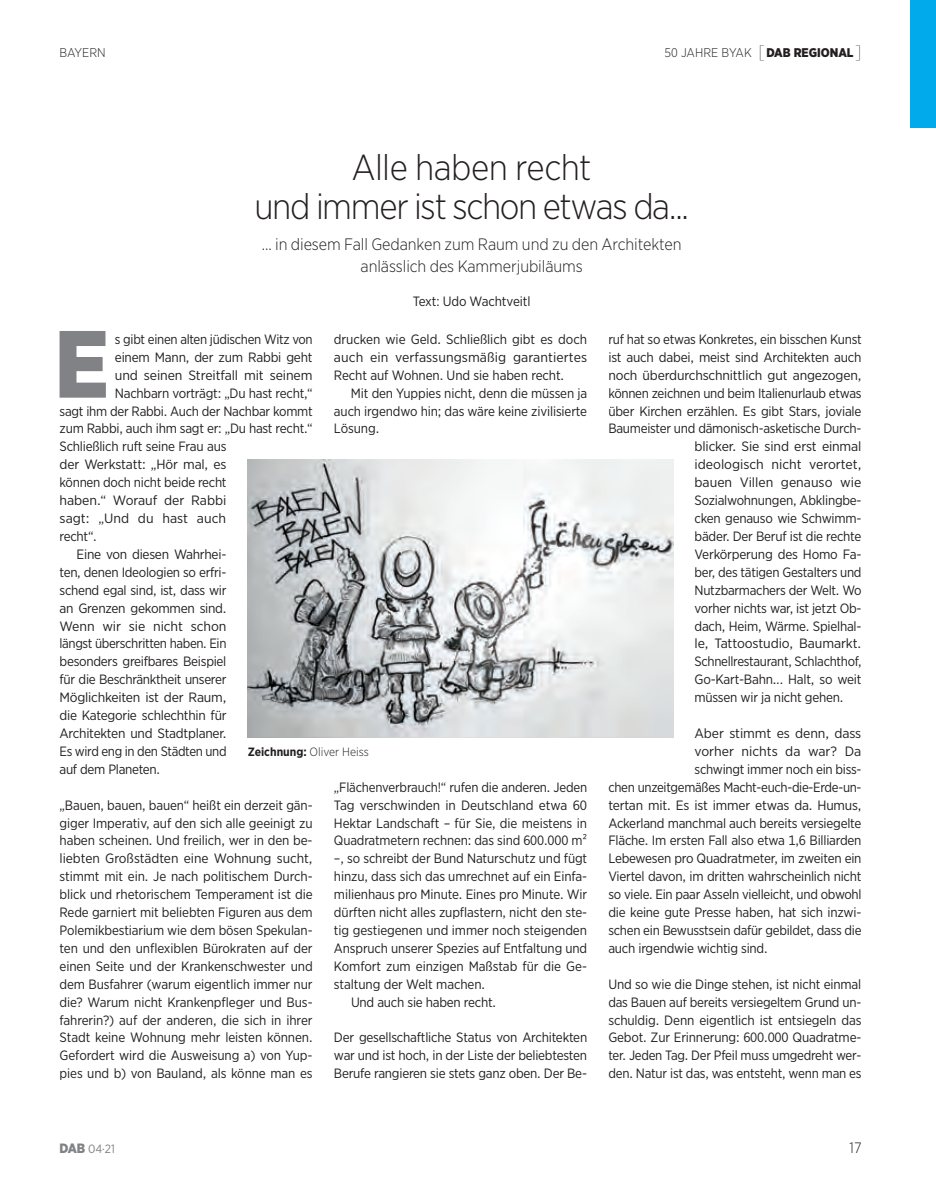
<style>
.page{position:relative;width:936px;height:1191px;background:#fff}
.page>*{position:absolute;margin:0;border:0;box-sizing:border-box;transform-origin:0 0}
.t1{font:900 95.25px "Gotham Narrow";color:#808285}
.t2{font:300 36px/39px "Gotham Narrow";letter-spacing:-.035em;color:#231f20;text-align:center}
.t3{font:300 16.5px/22.2px "Gotham Narrow";letter-spacing:-.005em;color:#231f20;text-align:center}
.t4{font:300 15px "Gotham Narrow";color:#231f20}
.t5{font:13.5px/17.9px "Gotham Narrow";letter-spacing:-.02em;color:#231f20;text-align:justify}
.t6{font:13.5px "Gotham Narrow";letter-spacing:-.02em;color:#231f20;scale:1.05 1}
.t7{font:13.5px "Gotham Narrow";letter-spacing:-.02em;color:#231f20;scale:1.04 1}
.t8{font:13.5px "Gotham Narrow";color:#231f20;scale:1.05 1}
.t9{font:13.5px "Gotham Narrow";letter-spacing:.005em;color:#231f20;scale:1.05 1}
.t10{font:300 12.6px "Gotham Narrow";color:#231f20}
.t11{font:300 12px "Gotham Narrow";color:#231f20}
.t12{font:12px "Gotham Narrow";color:#808285}
.s1{font-weight:100;font-size:18px}
.s2{font-weight:900}
.s3{font-weight:700}
.s4{font-weight:900;font-size:13.5px}
</style>
<div class="page">
<img style="left:248px;top:460px;width:425px;height:278px">
<div style="left:910px;top:0;width:25px;height:128px;background:#00aaeb"></div>
<p class="t10" style="left:60px;top:47px;width:48px">BAYERN</p>
<p class="t10" style="left:664px;top:47px;width:199px">50 JAHRE BYAK <span class="s1">[</span><span class="s2">DAB REGIONAL</span><span class="s1">]</span></p>
<h2 class="t2" style="left:254px;top:151px;width:436px">Alle haben recht<br>und immer ist schon etwas da...</h2>
<p class="t3" style="left:262px;top:234px;width:421px">... in diesem Fall Gedanken zum Raum und zu den Architekten anlässlich des Kammerjubiläums</p>
<p class="t5" style="left:413px;top:293px;width:119px">Text: Udo Wachtveitl</p>
<h1 class="t1" style="left:55px;top:309px;width:56px">E</h1>
<p class="t5" style="left:115px;top:331px;width:199px">s gibt einen alten jüdischen Witz von</p>
<p class="t5" style="left:334px;top:331px;width:254px">drucken wie Geld. Schließlich gibt es doch auch ein verfassungsmäßig garantiertes Recht auf Wohnen. Und sie haben recht.</p>
<p class="t5" style="left:334px;top:385px;width:255px;text-indent:17px">Mit den Yuppies nicht, denn die müssen ja auch irgendwo hin; das wäre keine zivilisierte Lösung.</p>
<p class="t5" style="left:115px;top:349px;width:199px">einem Mann, der zum Rabbi geht</p>
<p class="t6" style="left:115px;top:369px;width:190px">und seinen Streitfall mit seinem</p>
<p class="t5" style="left:115px;top:385px;width:199px">Nachbarn vorträgt: „Du hast recht,“</p>
<p class="t5" style="left:60px;top:403px;width:255px">sagt ihm der Rabbi. Auch der Nachbar kommt</p>
<p class="t5" style="left:60px;top:421px;width:254px">zum Rabbi, auch ihm sagt er: „Du hast recht.“</p>
<p class="t5" style="left:60px;top:439px;width:168px">Schließlich ruft seine Frau aus</p>
<p class="t7" style="left:60px;top:458px;width:162px">der Werkstatt: „Hör mal, es</p>
<p class="t5" style="left:60px;top:474px;width:168px">können doch nicht beide recht</p>
<p class="t6" style="left:60px;top:494px;width:160px">haben.“ Worauf der Rabbi</p>
<p class="t9" style="left:60px;top:512px;width:160px">sagt: „Und du hast auch</p>
<p class="t5" style="left:60px;top:528px;width:39px">recht“.</p>
<p class="t5" style="left:77px;top:546px;width:151px">Eine von diesen Wahrhei-</p>
<p class="t5" style="left:60px;top:564px;width:168px">ten, denen Ideologien so erfri-</p>
<p class="t5" style="left:60px;top:582px;width:168px">schend egal sind, ist, dass wir</p>
<p class="t5" style="left:60px;top:600px;width:168px">an Grenzen gekommen sind.</p>
<p class="t6" style="left:60px;top:619px;width:160px">Wenn wir sie nicht schon</p>
<p class="t5" style="left:60px;top:636px;width:168px">längst überschritten haben. Ein</p>
<p class="t5" style="left:60px;top:653px;width:168px">besonders greifbares Beispiel</p>
<p class="t5" style="left:60px;top:671px;width:168px">für die Beschränktheit unserer</p>
<p class="t7" style="left:60px;top:691px;width:162px">Möglichkeiten ist der Raum,</p>
<p class="t5" style="left:60px;top:707px;width:168px">die Kategorie schlechthin für</p>
<p class="t5" style="left:60px;top:725px;width:168px">Architekten und Stadtplaner.</p>
<p class="t5" style="left:60px;top:743px;width:168px">Es wird eng in den Städten und</p>
<p class="t5" style="left:60px;top:761px;width:102px">auf dem Planeten.</p>
<p class="t5" style="left:60px;top:797px;width:255px">„Bauen, bauen, bauen“ heißt ein derzeit gän&shy;giger Imperativ, auf den sich alle geeinigt zu haben scheinen. Und freilich, wer in den be&shy;liebten Großstädten eine Wohnung sucht, stimmt mit ein. Je nach politischem Durch&shy;blick und rhetorischem Temperament ist die Rede garniert mit beliebten Figuren aus dem Polemikbestiarium wie dem bösen Spekulan&shy;ten und den unflexiblen Bürokraten auf der einen Seite und der Krankenschwester und dem Busfahrer (warum eigentlich immer nur die? Warum nicht Krankenpfleger und Bus&shy;fahrerin?) auf der anderen, die sich in ihrer Stadt keine Wohnung mehr leisten können.<br>Gefordert wird die Ausweisung a) von Yup&shy;pies und b) von Bauland, als könne man es</p>
<p class="t11" style="left:248px;top:746px;width:123px"><span class="s3">Zeichnung:</span> Oliver Heiss</p>
<p class="t5" style="left:334px;top:779px;width:255px">„Flächenverbrauch!“ rufen die anderen. Jeden</p>
<p class="t5" style="left:334px;top:797px;width:255px">Tag verschwinden in Deutschland etwa 60</p>
<p class="t5" style="left:334px;top:815px;width:254px">Hektar Landschaft – für Sie, die meistens in</p>
<p class="t5" style="left:334px;top:832px;width:254px">Quadratmetern rechnen: das sind 600.000 m2</p>
<p class="t5" style="left:334px;top:850px;width:255px">–, so schreibt der Bund Naturschutz und fügt</p>
<p class="t5" style="left:334px;top:868px;width:254px">hinzu, dass sich das umrechnet auf ein Einfa-</p>
<p class="t5" style="left:334px;top:886px;width:255px">milienhaus pro Minute. Eines pro Minute. Wir</p>
<p class="t5" style="left:334px;top:904px;width:254px">dürften nicht alles zupflastern, nicht den ste-</p>
<p class="t5" style="left:334px;top:922px;width:254px">tig gestiegenen und immer noch steigenden</p>
<p class="t5" style="left:334px;top:940px;width:255px">Anspruch unserer Spezies auf Entfaltung und</p>
<p class="t5" style="left:334px;top:958px;width:254px">Komfort zum einzigen Maßstab für die Ge-</p>
<p class="t5" style="left:334px;top:976px;width:152px">staltung der Welt machen.</p>
<p class="t5" style="left:351px;top:994px;width:147px">Und auch sie haben recht.</p>
<p class="t5" style="left:334px;top:1029px;width:255px">Der gesellschaftliche Status von Architekten war und ist hoch, in der Liste der beliebtesten Berufe rangieren sie stets ganz oben. Der Be-</p>
<p class="t5" style="left:608px;top:331px;width:255px">ruf hat so etwas Konkretes, ein bisschen Kunst</p>
<p class="t5" style="left:608px;top:349px;width:254px">ist auch dabei, meist sind Architekten auch</p>
<p class="t7" style="left:608px;top:369px;width:245px">noch überdurchschnittlich gut angezogen,</p>
<p class="t5" style="left:608px;top:385px;width:255px">können zeichnen und beim Italienurlaub etwas</p>
<p class="t5" style="left:608px;top:403px;width:254px">über Kirchen erzählen. Es gibt Stars, joviale</p>
<p class="t5" style="left:608px;top:421px;width:254px">Baumeister und dämonisch-asketische Durch-</p>
<p class="t6" style="left:694px;top:440px;width:160px">blicker. Sie sind erst einmal</p>
<p class="t8" style="left:694px;top:458px;width:160px">ideologisch nicht verortet,</p>
<p class="t8" style="left:694px;top:476px;width:160px">bauen Villen genauso wie</p>
<p class="t5" style="left:694px;top:492px;width:168px">Sozial wohnungen, Abklingbe-</p>
<p class="t5" style="left:694px;top:510px;width:168px">cken genauso wie Schwimm-</p>
<p class="t5" style="left:694px;top:528px;width:168px">bäder. Der Beruf ist die rechte</p>
<p class="t5" style="left:694px;top:546px;width:168px">Verkörperung des Homo Fa-</p>
<p class="t5" style="left:694px;top:564px;width:168px">ber, des tätigen Gestalters und</p>
<p class="t5" style="left:694px;top:582px;width:168px">Nutzbarmachers der Welt. Wo</p>
<p class="t5" style="left:694px;top:600px;width:168px">vorher nichts war, ist jetzt Ob-</p>
<p class="t5" style="left:694px;top:618px;width:168px">dach, Heim, Wärme. Spielhal-</p>
<p class="t6" style="left:694px;top:637px;width:160px">le, Tattoostudio, Baumarkt.</p>
<p class="t5" style="left:694px;top:653px;width:169px">Schnellrestaurant, Schlachthof,</p>
<p class="t5" style="left:694px;top:671px;width:168px">Go-Kart-Bahn.‥ Halt, so weit</p>
<p class="t5" style="left:694px;top:689px;width:150px">müssen wir ja nicht gehen.</p>
<p class="t6" style="left:694px;top:727px;width:160px">Aber stimmt es denn, dass</p>
<p class="t8" style="left:694px;top:745px;width:160px">vorher nichts da war? Da</p>
<p class="t5" style="left:694px;top:761px;width:168px">schwingt immer noch ein biss-</p>
<p class="t5" style="left:608px;top:779px;width:254px">chen unzeitgemäßes Macht-euch-die-Erde-un-</p>
<p class="t5" style="left:608px;top:797px;width:255px">tertan mit. Es ist immer etwas da. Humus,</p>
<p class="t5" style="left:608px;top:815px;width:254px">Ackerland manchmal auch bereits versiegelte</p>
<p class="t5" style="left:608px;top:832px;width:254px">Fläche. Im ersten Fall also etwa 1,6 Billiarden</p>
<p class="t5" style="left:608px;top:850px;width:254px">Lebewesen pro Quadratmeter, im zweiten ein</p>
<p class="t5" style="left:608px;top:868px;width:254px">Viertel davon, im dritten wahrscheinlich nicht</p>
<p class="t5" style="left:608px;top:886px;width:255px">so viele. Ein paar Asseln vielleicht, und obwohl</p>
<p class="t5" style="left:608px;top:904px;width:255px">die keine gute Presse haben, hat sich inzwi-</p>
<p class="t5" style="left:608px;top:922px;width:255px">schen ein Bewusstsein dafür gebildet, dass die</p>
<p class="t5" style="left:608px;top:940px;width:161px">auch irgendwie wichtig sind.</p>
<p class="t5" style="left:608px;top:976px;width:255px">Und so wie die Dinge stehen, ist nicht einmal das Bauen auf bereits versiegeltem Grund un&shy;schuldig. Denn eigentlich ist entsiegeln das Gebot. Zur Erinnerung: 600.000 Quadratme&shy;ter. Jeden Tag. Der Pfeil muss umgedreht wer&shy;den. Natur ist das, was entsteht, wenn man es</p>
<p class="t12" style="left:60px;top:1143px;width:57px"><span class="s4">DAB</span> 04·21</p>
<p class="t4" style="left:849px;top:1140px;width:13px">17</p>
</div>
